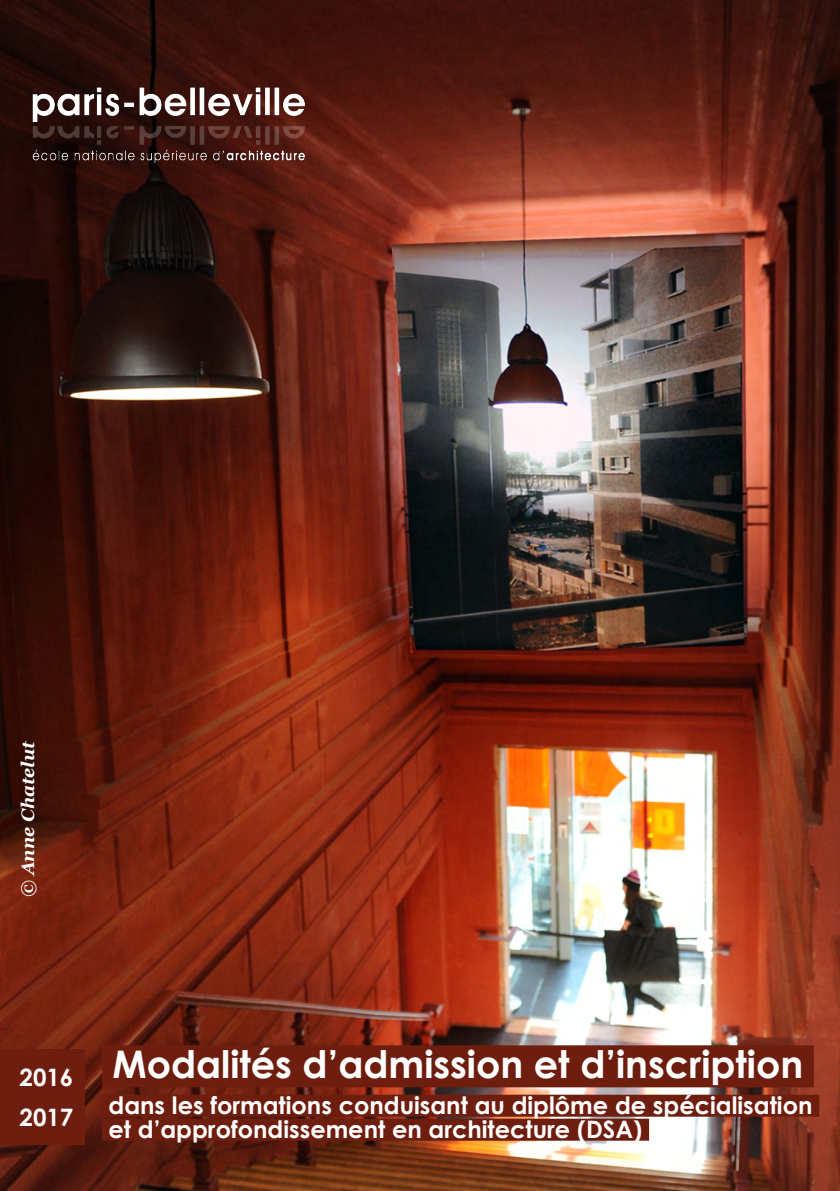
<style>
.page{position:relative;width:840px;height:1191px;background:#fff}
.page>*{position:absolute;margin:0;border:0;box-sizing:border-box;transform-origin:0 0}
.t1{font:700 38px "Century Gothic";color:#fff}
.t2{font:700 24px/40.2px "Century Gothic";color:#fff}
.t3{font:italic 700 18px "Georgia";color:#fff}
</style>
<div class="page">
<img style="left:0;top:0;width:839px;height:1191px">
<div style="left:0;top:1049px;width:85px;height:95px;background:#6e1e0e"></div>
<div style="left:102px;top:1045px;width:711px;height:42px;background:#6e1e0e"></div>
<div style="left:102px;top:1094px;width:716px;height:22px;background:#6e1e0e"></div>
<div style="left:102px;top:1118px;width:546px;height:22px;background:#6e1e0e"></div>
<img style="left:0;top:27px;width:340px;height:170px">
<p class="t3" style="left:16px;top:896px;width:157px;rotate:-90deg">© Anne Chatelut</p>
<p class="t2" style="left:20px;top:1056px;width:55px">2016<br>2017</p>
<h1 class="t1" style="left:112px;top:1035px;width:692px">Modalités d’admission et d’inscription</h1>
<p class="t2" style="left:108px;top:1092px;width:705px;line-height:24px">dans les formations conduisant au diplôme de spécialisation et d’approfondissement en architecture (DSA)</p>
</div>
